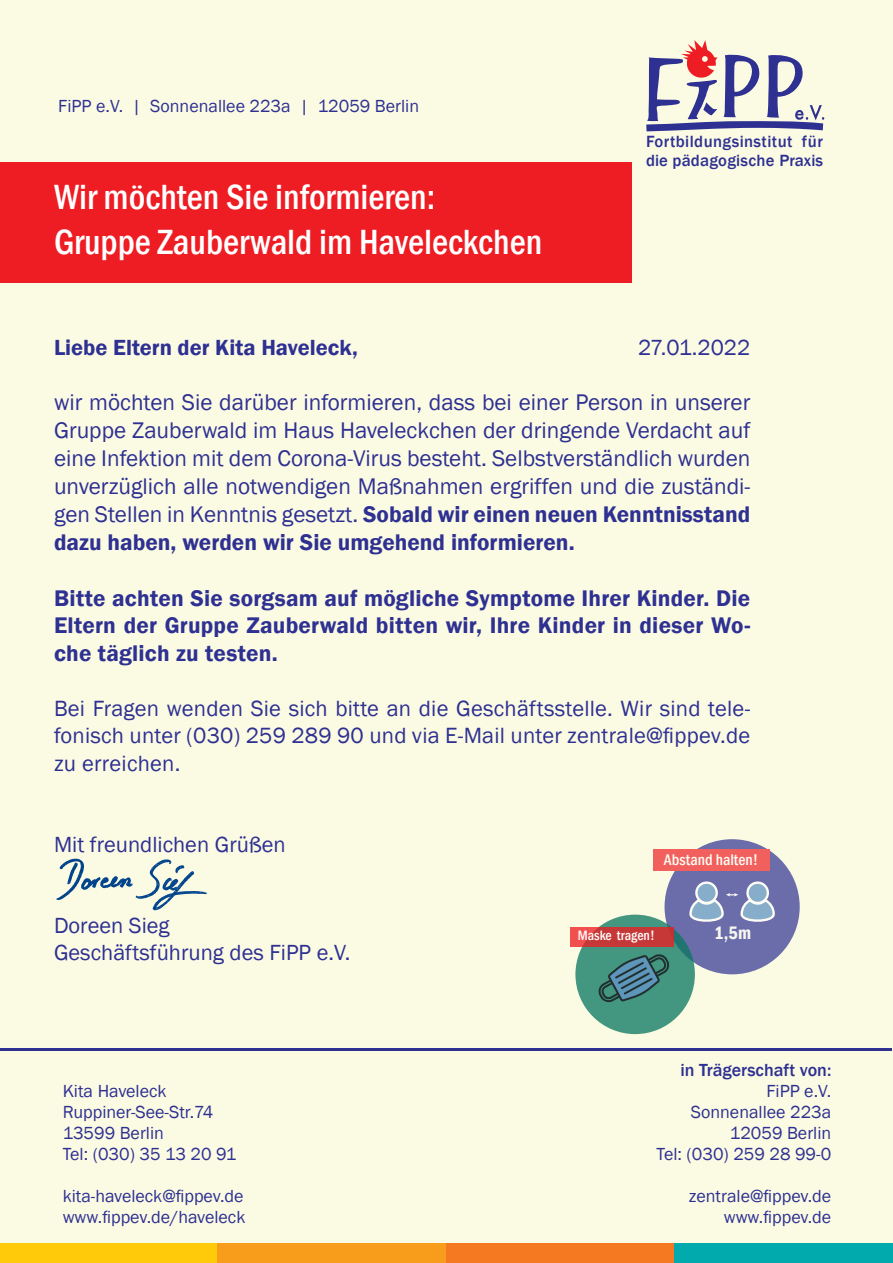
<style>
.page{position:relative;width:893px;height:1263px;background:#fbfbe3}
.page>*{position:absolute;margin:0;border:0;box-sizing:border-box;transform-origin:0 0}
.t1{font:500 condensed 36px/45px "Franklin Gothic";color:#fff}
.t2{font:23.25px/27.9px "Franklin Gothic";color:#2e3092;text-align:justify}
.t3{font:600 23.25px/27.9px "Franklin Gothic";letter-spacing:.01em;color:#2e3092;text-align:justify}
.t4{font:22.65px/27.6px "Franklin Gothic";letter-spacing:.01em;color:#2e3092;text-align:justify}
.t5{font:22.5px/27px "Franklin Gothic";color:#2e3092}
.t6{font:600 22.5px "Franklin Gothic";color:#2e3092}
.t7{font:600 condensed 18.6px "Franklin Gothic";color:#f4f5f5}
.t8{font:18px/21px "Franklin Gothic";color:#2e3092}
.t9{font:500 18px "Franklin Gothic";color:#2e3092}
.t10{font:500 16.65px/19px "Franklin Gothic";letter-spacing:.025em;color:#2e3092}
.t11{font:500 condensed 15.9px "Franklin Gothic";color:#fff}
.t12{font:500 condensed 13.95px "Franklin Gothic";color:#fff}
.s1{font-weight:600}
</style>
<div class="page">
<div style="left:0;top:162px;width:631px;height:121px;background:#ee1d23"></div>
<hr style="left:1px;top:1048px;width:891px;height:3px;background:#2e3092">
<svg style="left:646px;top:40px;width:179px;height:91px"></svg>
<div style="left:0;top:1244px;width:218px;height:19px;background:#feca0a"></div>
<div style="left:218px;top:1244px;width:228px;height:19px;background:#f89c1c"></div>
<div style="left:446px;top:1244px;width:228px;height:19px;background:#f47921"></div>
<div style="left:675px;top:1244px;width:218px;height:19px;background:#00aaad"></div>
<div style="left:664px;top:839px;width:136px;height:135px;background:#6b6daa;border-radius:50%"></div>
<div style="left:653px;top:849px;width:117px;height:21px;background:#f1605c"></div>
<svg style="left:696px;top:883px;width:21px;height:20px"></svg>
<div style="left:695px;top:881px;width:23px;height:23px;border:2px solid #fff;border-radius:50%"></div>
<svg style="left:747px;top:883px;width:21px;height:20px"></svg>
<div style="left:746px;top:881px;width:23px;height:23px;border:2px solid #fff;border-radius:50%"></div>
<svg style="left:689px;top:893px;width:86px;height:29px"></svg>
<svg style="left:56px;top:858px;width:151px;height:53px"></svg>
<div style="left:575px;top:915px;width:120px;height:119px;background:#43967f;border-radius:50%"></div>
<svg style="left:598px;top:954px;width:72px;height:48px"></svg>
<svg style="left:571px;top:927px;width:103px;height:20px;background:#cd3c3c"></svg>
<p class="t8" style="left:58px;top:96px;width:362px">FiPP e.V. | Sonnenallee 223a | 12059 Berlin</p>
<h1 class="t1" style="left:54px;top:174px;width:490px">Wir möchten Sie informieren:<br>Gruppe Zauberwald im Haveleckchen</h1>
<p class="t10" style="left:646px;top:132px;width:178px">Fortbildungsinstitut für die pädagogische Praxis</p>
<p class="t6" style="left:54px;top:334px;width:305px">Liebe Eltern der Kita Haveleck,</p>
<p class="t5" style="left:638px;top:335px;width:114px">27.01.2022</p>
<p class="t2" style="left:54px;top:389px;width:698px">wir möchten Sie darüber informieren, dass bei einer Person in unserer Gruppe Zauberwald im Haus Haveleckchen der dringende Verdacht auf eine Infektion mit dem Corona-Virus besteht. Selbstverständlich wurden unverzüglich alle notwendigen Maßnahmen ergriffen und die zuständi&shy;gen Stellen in Kenntnis gesetzt. <span class="s1">Sobald wir einen neuen Kenntnisstand dazu haben, werden wir Sie umgehend informieren.</span></p>
<p class="t3" style="left:54px;top:584px;width:698px">Bitte achten Sie sorgsam auf mögliche Symptome Ihrer Kinder. Die Eltern der Gruppe Zauberwald bitten wir, Ihre Kinder in dieser Wo&shy;che täglich zu testen.</p>
<p class="t4" style="left:54px;top:695px;width:698px">Bei Fragen wenden Sie sich bitte an die Geschäftsstelle. Wir sind tele&shy;fonisch unter (030) 259 289 90 und via E-Mail unter zentrale@fippev.de zu erreichen.</p>
<p class="t5" style="left:54px;top:831px;width:233px">Mit freundlichen Grüßen</p>
<p class="t5" style="left:54px;top:912px;width:298px">Doreen Sieg<br>Geschäftsführung des FiPP e.V.</p>
<p class="t8" style="left:63px;top:1080px;width:175px">Kita Haveleck<br>Ruppiner-See-Str.74<br>13599 Berlin<br>Tel: (030) 35 13 20 91</p>
<p class="t8" style="left:63px;top:1186px;width:184px">kita-haveleck@fippev.de www.fippev.de/haveleck</p>
<p class="t11" style="left:664px;top:849px;width:96px">Abstand halten!</p>
<p class="t12" style="left:578px;top:926px;width:78px">Maske tragen!</p>
<p class="t7" style="left:714px;top:920px;width:38px">1,5m</p>
<p class="t9" style="left:680px;top:1058px;width:152px">in Trägerschaft von:</p>
<p class="t8" style="left:657px;top:1081px;width:176px;text-align:right">FiPP e.V.<br>Sonnenallee 223a<br>12059 Berlin<br>Tel: (030) 259 28 99-0</p>
<p class="t8" style="left:689px;top:1186px;width:144px;text-align:right">zentrale@fippev.de www.fippev.de</p>
</div>
